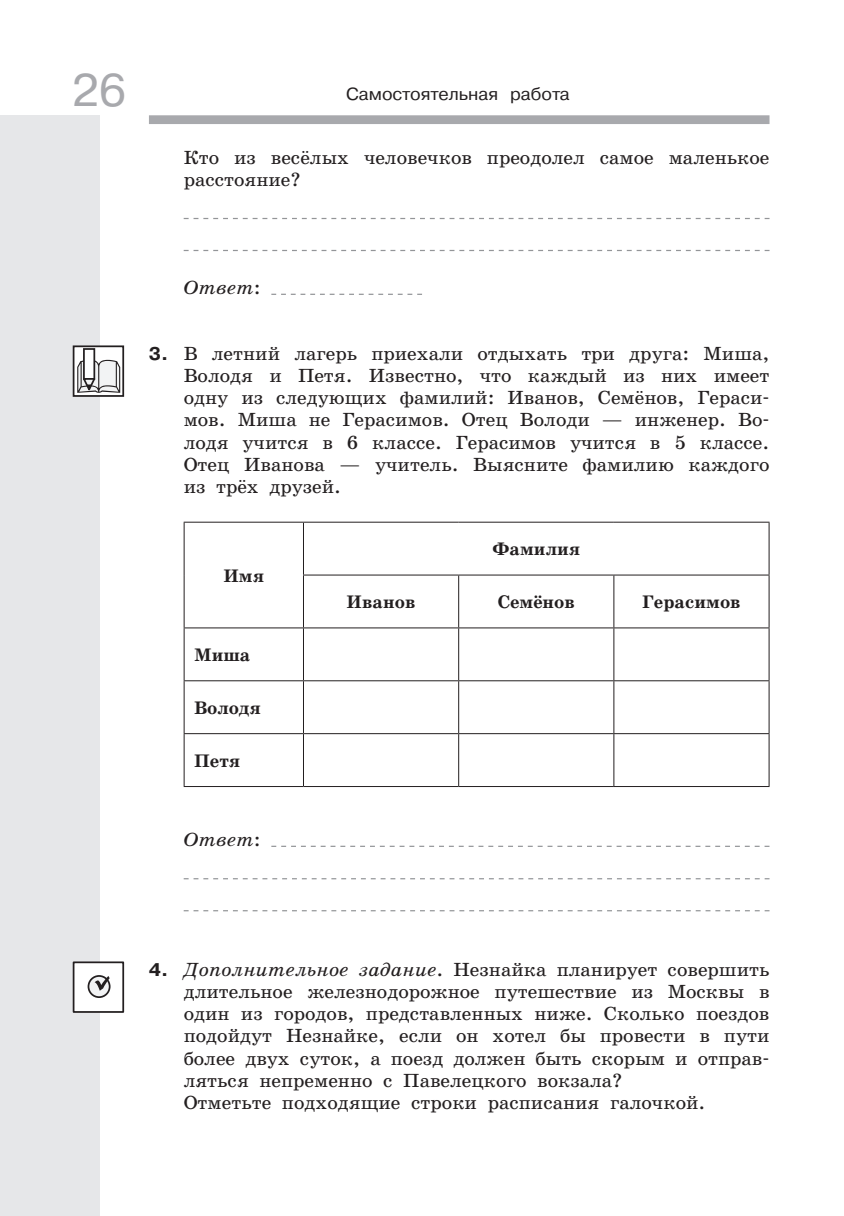
<style>
.page{position:relative;width:844px;height:1216px;background:#fff}
.page>*{position:absolute;margin:0;border:0;box-sizing:border-box;transform-origin:0 0}
.t1{font:45.5px "Pragmatica C San Pin";color:#a8a9ad}
.t2{font:19.25px/22.1px "School Book C San Pin";color:#231f20}
.t3{font:italic 19.25px "School Book C San Pin";color:#231f20}
.t4{font:700 18.38px "School Book C San Pin";color:#231f20}
.t5{font:17.5px "Pragmatica C San Pin";color:#231f20}
.s1{font-style:normal}
.s2{font-family:"Pragmatica C San Pin";font-weight:700;font-size:18.38px}
.s3{font-style:italic}
</style>
<div class="page">
<div style="left:149px;top:115px;width:620px;height:9px;background:#a8a9ad"></div>
<div style="left:0;top:115px;width:99px;height:1100px;background:#e6e7e9"></div>
<svg style="left:184px;top:218px;width:585px;height:1px"></svg>
<svg style="left:184px;top:250px;width:585px;height:1px"></svg>
<svg style="left:271px;top:294px;width:151px;height:1px"></svg>
<svg style="left:271px;top:845px;width:498px;height:1px"></svg>
<svg style="left:184px;top:878px;width:585px;height:1px"></svg>
<svg style="left:184px;top:910px;width:585px;height:1px"></svg>
<hr style="left:184px;top:521px;width:119px;height:1px;background:#231f20">
<hr style="left:184px;top:522px;width:1px;height:53px;background:#231f20">
<hr style="left:303px;top:521px;width:155px;height:1px;background:#231f20">
<hr style="left:303px;top:522px;width:1px;height:52px;background:#231f20">
<hr style="left:458px;top:521px;width:155px;height:1px;background:#231f20">
<hr style="left:613px;top:521px;width:156px;height:1px;background:#231f20">
<hr style="left:768px;top:522px;width:1px;height:52px;background:#231f20">
<hr style="left:184px;top:575px;width:1px;height:52px;background:#231f20">
<hr style="left:303px;top:574px;width:155px;height:1px;background:#231f20">
<hr style="left:303px;top:575px;width:1px;height:52px;background:#231f20">
<hr style="left:458px;top:574px;width:155px;height:1px;background:#231f20">
<hr style="left:458px;top:575px;width:1px;height:52px;background:#231f20">
<hr style="left:613px;top:574px;width:156px;height:1px;background:#231f20">
<hr style="left:613px;top:575px;width:1px;height:52px;background:#231f20">
<hr style="left:768px;top:575px;width:1px;height:52px;background:#231f20">
<hr style="left:184px;top:627px;width:119px;height:1px;background:#231f20">
<hr style="left:184px;top:628px;width:1px;height:52px;background:#231f20">
<hr style="left:303px;top:627px;width:155px;height:1px;background:#231f20">
<hr style="left:303px;top:628px;width:1px;height:52px;background:#231f20">
<hr style="left:458px;top:627px;width:155px;height:1px;background:#231f20">
<hr style="left:458px;top:628px;width:1px;height:52px;background:#231f20">
<hr style="left:613px;top:627px;width:156px;height:1px;background:#231f20">
<hr style="left:613px;top:628px;width:1px;height:52px;background:#231f20">
<hr style="left:768px;top:628px;width:1px;height:52px;background:#231f20">
<hr style="left:184px;top:680px;width:119px;height:1px;background:#231f20">
<hr style="left:184px;top:681px;width:1px;height:52px;background:#231f20">
<hr style="left:303px;top:680px;width:155px;height:1px;background:#231f20">
<hr style="left:303px;top:681px;width:1px;height:52px;background:#231f20">
<hr style="left:458px;top:680px;width:155px;height:1px;background:#231f20">
<hr style="left:458px;top:681px;width:1px;height:52px;background:#231f20">
<hr style="left:613px;top:680px;width:156px;height:1px;background:#231f20">
<hr style="left:613px;top:681px;width:1px;height:52px;background:#231f20">
<hr style="left:768px;top:681px;width:1px;height:52px;background:#231f20">
<hr style="left:184px;top:733px;width:119px;height:1px;background:#231f20">
<hr style="left:184px;top:734px;width:1px;height:52px;background:#231f20">
<hr style="left:303px;top:733px;width:155px;height:1px;background:#231f20">
<hr style="left:303px;top:734px;width:1px;height:52px;background:#231f20">
<hr style="left:458px;top:733px;width:155px;height:1px;background:#231f20">
<hr style="left:458px;top:734px;width:1px;height:52px;background:#231f20">
<hr style="left:613px;top:733px;width:156px;height:1px;background:#231f20">
<hr style="left:613px;top:734px;width:1px;height:52px;background:#231f20">
<hr style="left:768px;top:734px;width:1px;height:52px;background:#231f20">
<hr style="left:184px;top:786px;width:119px;height:1px;background:#231f20">
<hr style="left:303px;top:786px;width:155px;height:1px;background:#231f20">
<hr style="left:458px;top:786px;width:155px;height:1px;background:#231f20">
<hr style="left:613px;top:786px;width:156px;height:1px;background:#231f20">
<div style="left:74px;top:346px;width:49px;height:50px;background:#fff"></div>
<div style="left:73px;top:345px;width:51px;height:52px;border:2px solid #231f20"></div>
<div style="left:83px;top:348px;width:12px;height:32px;background:#fff;border:2px solid #231f20"></div>
<svg style="left:77px;top:360px;width:43px;height:33px"></svg>
<div style="left:74px;top:962px;width:49px;height:49px;background:#fff"></div>
<div style="left:73px;top:961px;width:51px;height:51px;border:2px solid #231f20"></div>
<div style="left:88px;top:975px;width:22px;height:22px;background:#f2f3f4;border-radius:50%"></div>
<div style="left:88px;top:975px;width:22px;height:22px;border:2px solid #231f20;border-radius:50%"></div>
<svg style="left:95px;top:975px;width:15px;height:15px"></svg>
<h1 class="t1" style="left:72px;top:65px;width:56px">26</h1>
<p class="t5" style="left:346px;top:84px;width:225px">Самостоятельная работа</p>
<p class="t2" style="left:184px;top:146px;width:587px">Кто из весёлых человечков преодолел самое маленькое расстояние?</p>
<p class="t3" style="left:184px;top:277px;width:78px">Ответ<span class="s1">:</span></p>
<p class="t2" style="left:184px;top:343px;width:587px;text-align:justify;text-indent:-35px"><span class="s2">3.</span> В летний лагерь приехали отдыхать три друга: Миша, Володя и Петя. Известно, что каждый из них имеет одну из следующих фамилий: Иванов, Семёнов, Гераси&shy;мов. Миша не Герасимов. Отец Володи — инженер. Во&shy;лодя учится в 6 классе. Герасимов учится в 5 классе.<br>Отец Иванова — учитель. Выясните фамилию каждого из трёх друзей.</p>
<p class="t4" style="left:223px;top:565px;width:42px">Имя</p>
<p class="t4" style="left:194px;top:645px;width:58px">Миша</p>
<p class="t4" style="left:194px;top:697px;width:68px">Володя</p>
<p class="t4" style="left:194px;top:750px;width:48px">Петя</p>
<p class="t3" style="left:184px;top:828px;width:78px">Ответ<span class="s1">:</span></p>
<p class="t4" style="left:492px;top:539px;width:89px">Фамилия</p>
<p class="t4" style="left:346px;top:592px;width:70px">Иванов</p>
<p class="t4" style="left:497px;top:592px;width:79px">Семёнов</p>
<p class="t4" style="left:642px;top:592px;width:100px">Герасимов</p>
<p class="t2" style="left:184px;top:959px;width:587px;text-indent:-35px"><span class="s2">4.</span> <span class="s3">Дополнительное задание</span>. Незнайка планирует совершить длительное железнодорожное путешествие из Москвы в один из городов, представленных ниже. Сколько поездов подойдут Незнайке, если он хотел бы провести в пути более двух суток, а поезд должен быть скорым и отправ&shy;ляться непременно с Павелецкого вокзала?<br>Отметьте подходящие строки расписания галочкой.</p>
</div>
